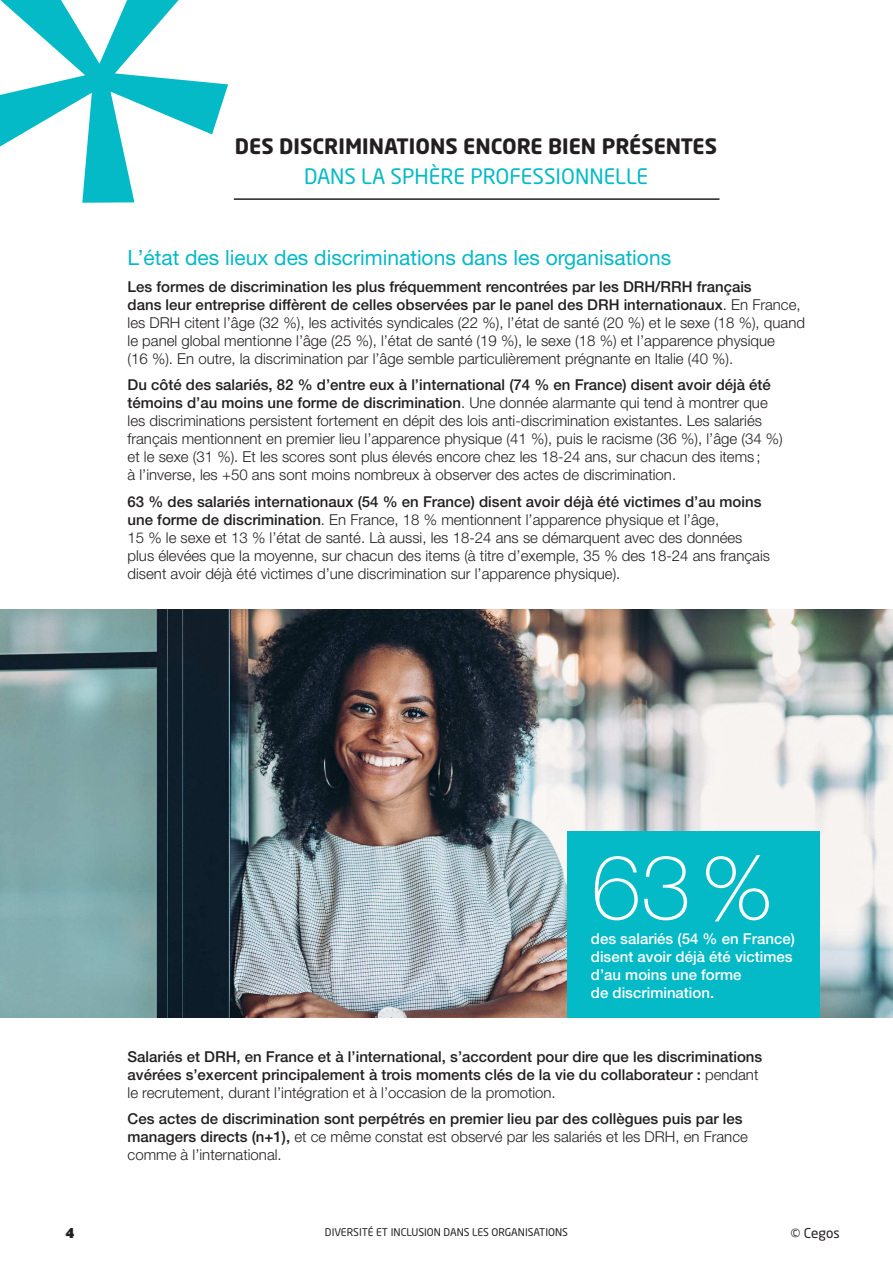
<style>
.page{position:relative;width:893px;height:1263px;background:#fff}
.page>*{position:absolute;margin:0;border:0;box-sizing:border-box;transform-origin:0 0}
.t1{font:100 90px "Helvetica Neue LT Std";color:#fff}
.t2{font:700 21px/30px "Neo Sans Std";color:#231f20;text-align:center}
.t3{font:21px "Helvetica Neue LT Std";color:#03bac6}
.t4{font:300 15px/18px "Helvetica Neue LT Std";color:#231f20}
.t5{font:500 15px/18px "Helvetica Neue LT Std";color:#231f20}
.t6{font:500 15px/18px "Helvetica Neue LT Std";color:#fff}
.t7{font:13.5px "Neo Sans Std";color:#231f20}
.t8{font:900 13.5px "Neo Sans Std";color:#231f20}
.t9{font:10.5px "Neo Sans Std";color:#231f20}
.s1{font-weight:400;color:#03bac6}
.s2{font-weight:500}
.s3{font-weight:300}
</style>
<div class="page">
<svg style="left:0;top:0;width:228px;height:203px"></svg>
<img style="left:0;top:610px;width:893px;height:407px">
<div style="left:567px;top:831px;width:253px;height:186px;background:#03bac6"></div>
<hr style="left:234px;top:198px;width:485px;height:2px;background:#231f20">
<p class="t2" style="left:235px;top:131px;width:484px">DES DISCRIMINATIONS ENCORE BIEN PRÉSENTES<br><span class="s1">DANS LA SPHÈRE PROFESSIONNELLE</span></p>
<p class="t3" style="left:128px;top:245px;width:545px">L’état des lieux des discriminations dans les organisations</p>
<p class="t4" style="left:128px;top:277px;width:679px"><span class="s2">Les formes de discrimination les plus fréquemment rencontrées par les DRH/RRH français<br>dans leur entreprise diffèrent de celles observées par le panel des DRH internationaux</span>. En France, les DRH citent l’âge (32 %), les activités syndicales (22 %), l’état de santé (20 %) et le sexe (18 %), quand le panel global mentionne l’âge (25 %), l’état de santé (19 %), le sexe (18 %) et l’apparence physique<br>(16 %). En outre, la discrimination par l’âge semble particulièrement prégnante en Italie (40 %).</p>
<p class="t4" style="left:128px;top:376px;width:657px"><span class="s2">Du côté des salariés, 82 % d’entre eux à l’international (74 % en France) disent avoir déjà été témoins d’au moins une forme de discrimination</span>. Une donnée alarmante qui tend à montrer que les discriminations persistent fortement en dépit des lois anti-discrimination existantes. Les salariés français mentionnent en premier lieu l’apparence physique (41 %), puis le racisme (36 %), l’âge (34 %) et le sexe (31 %). Et les scores sont plus élevés encore chez les 18-24 ans, sur chacun des items ;<br>à l’inverse, les +50 ans sont moins nombreux à observer des actes de discrimination.</p>
<p class="t4" style="left:128px;top:492px;width:644px"><span class="s2">63 % des salariés internationaux (54 % en France) disent avoir déjà été victimes d’au moins une forme de discrimination</span>. En France, 18 % mentionnent l’apparence physique et l’âge,<br>15 % le sexe et 13 % l’état de santé. Là aussi, les 18-24 ans se démarquent avec des données plus élevées que la moyenne, sur chacun des items (à titre d’exemple, 35 % des 18-24 ans français disent avoir déjà été victimes d’une discrimination sur l’apparence physique).</p>
<p class="t1" style="left:591px;top:836px;width:183px">63%</p>
<p class="t6" style="left:591px;top:929px;width:206px">des salariés (54 % en France) disent avoir déjà été victimes d’au moins une forme<br>de discrimination.</p>
<p class="t5" style="left:128px;top:1047px;width:636px">Salariés et DRH, en France et à l’international, s’accordent pour dire que les discriminations avérées s’exercent principalement à trois moments clés de la vie du collaborateur : <span class="s3">pendant le recrutement, durant l’intégration et à l’occasion de la promotion.</span></p>
<p class="t5" style="left:128px;top:1110px;width:622px">Ces actes de discrimination sont perpétrés en premier lieu par des collègues puis par les managers directs (n+1), <span class="s3">et ce même constat est observé par les salariés et les DRH, en France comme à l’international.</span></p>
<p class="t9" style="left:325px;top:1226px;width:245px">DIVERSITÉ ET INCLUSION DANS LES ORGANISATIONS</p>
<p class="t8" style="left:66px;top:1224px;width:11px">4</p>
<p class="t7" style="left:790px;top:1224px;width:51px">© Cegos</p>
</div>
